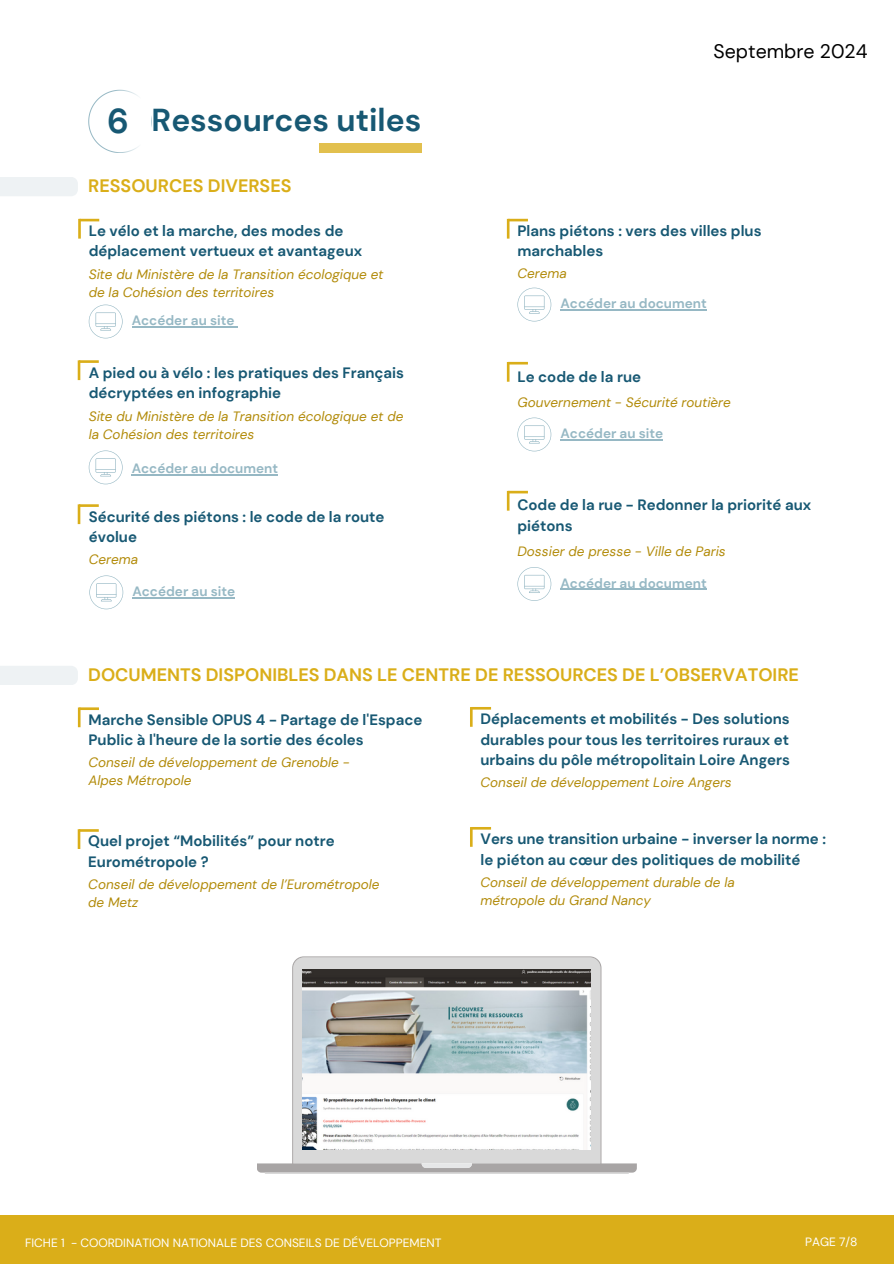
<style>
.page{position:relative;width:894px;height:1264px;background:#fff}
.page>*{position:absolute;margin:0;border:0;box-sizing:border-box;transform-origin:0 0}
.t1{font:700 34.5px "DM Sans";color:#175873}
.t2{font:700 31.65px "DM Sans";color:#175873}
.t3{font:19.5px "DM Sans";color:#000}
.t4{font:700 18px "DM Sans";color:#daae19}
.t5{font:700 15px/20.2px "DM Sans";color:#175873}
.t6{font:italic 13.5px/18px "DM Sans";color:#b28b0a}
.t7{font:700 13.5px "DM Sans";color:#96b8c4}
.t8{font:12px "DM Sans";color:#fff}
</style>
<div class="page">
<div style="left:0;top:1215px;width:893px;height:48px;background:#daae19"></div>
<svg style="left:89px;top:304px;width:33px;height:34px"></svg>
<svg style="left:89px;top:450px;width:33px;height:34px"></svg>
<svg style="left:517px;top:567px;width:34px;height:33px"></svg>
<svg style="left:517px;top:287px;width:34px;height:34px"></svg>
<svg style="left:517px;top:417px;width:34px;height:34px"></svg>
<svg style="left:89px;top:575px;width:34px;height:34px"></svg>
<hr style="left:78px;top:219px;width:3px;height:19px;background:#daae19">
<hr style="left:79px;top:219px;width:20px;height:2px;background:#daae19">
<div style="left:0;top:177px;width:78px;height:19px;background:#eef2f4"></div>
<hr style="left:78px;top:360px;width:2px;height:20px;background:#daae19">
<hr style="left:79px;top:360px;width:20px;height:3px;background:#daae19">
<hr style="left:78px;top:504px;width:2px;height:20px;background:#daae19">
<hr style="left:79px;top:504px;width:20px;height:3px;background:#daae19">
<hr style="left:506px;top:219px;width:3px;height:19px;background:#daae19">
<hr style="left:508px;top:219px;width:20px;height:2px;background:#daae19">
<hr style="left:506px;top:362px;width:3px;height:20px;background:#daae19">
<hr style="left:508px;top:362px;width:20px;height:2px;background:#daae19">
<hr style="left:506px;top:491px;width:3px;height:19px;background:#daae19">
<hr style="left:508px;top:491px;width:20px;height:2px;background:#daae19">
<div style="left:0;top:665px;width:78px;height:20px;background:#eef2f4"></div>
<svg style="left:257px;top:956px;width:379px;height:216px"></svg>
<svg style="left:264px;top:1163px;width:365px;height:11px;background:#b5b3b3"></svg>
<img style="left:302px;top:969px;width:288px;height:180px">
<hr style="left:132px;top:326px;width:102px;height:1px;background:#96b8c4">
<hr style="left:132px;top:474px;width:146px;height:1px;background:#96b8c4">
<hr style="left:560px;top:588px;width:146px;height:2px;background:#96b8c4">
<hr style="left:560px;top:309px;width:146px;height:1px;background:#96b8c4">
<hr style="left:560px;top:439px;width:103px;height:1px;background:#96b8c4">
<hr style="left:132px;top:597px;width:103px;height:1px;background:#96b8c4">
<hr style="left:78px;top:707px;width:2px;height:20px;background:#daae19">
<hr style="left:79px;top:707px;width:20px;height:3px;background:#daae19">
<hr style="left:78px;top:829px;width:2px;height:20px;background:#daae19">
<hr style="left:79px;top:829px;width:20px;height:2px;background:#daae19">
<svg style="left:470px;top:827px;width:2px;height:19px"></svg>
<hr style="left:471px;top:827px;width:20px;height:2px;background:#daae19">
<svg style="left:470px;top:707px;width:2px;height:19px"></svg>
<hr style="left:471px;top:707px;width:20px;height:2px;background:#daae19">
<div style="left:319px;top:144px;width:103px;height:9px;background:#e2c04e"></div>
<svg style="left:88px;top:90px;width:51px;height:63px"></svg>
<p class="t1" style="left:107px;top:99px;width:23px">6</p>
<p class="t2" style="left:151px;top:100px;width:271px">Ressources utiles</p>
<p class="t4" style="left:88px;top:174px;width:205px">RESSOURCES DIVERSES</p>
<h3 class="t5" style="left:89px;top:221px;width:275px">Le vélo et la marche, des modes de déplacement vertueux et avantageux</h3>
<p class="t6" style="left:89px;top:265px;width:296px">Site du Ministère de la Transition écologique et de la Cohésion des territoires</p>
<p class="t7" style="left:132px;top:312px;width:104px">Accéder au site</p>
<p class="t5" style="left:89px;top:363px;width:317px">A pied ou à vélo : les pratiques des Français décryptées en infographie</p>
<h6 class="t6" style="left:89px;top:407px;width:316px">Site du Ministère de la Transition écologique et de la Cohésion des territoires</h6>
<p class="t7" style="left:132px;top:459px;width:148px">Accéder au document</p>
<p class="t5" style="left:89px;top:506px;width:297px">Sécurité des piétons : le code de la route évolue</p>
<h6 class="t6" style="left:89px;top:550px;width:51px">Cerema</h6>
<p class="t7" style="left:132px;top:582px;width:104px">Accéder au site</p>
<p class="t3" style="left:713px;top:39px;width:155px">Septembre 2024</p>
<h1 class="t5" style="left:517px;top:221px;width:246px">Plans piétons : vers des villes plus marchables</h1>
<h2 class="t6" style="left:517px;top:265px;width:51px">Cerema</h2>
<h6 class="t7" style="left:560px;top:295px;width:148px">Accéder au document</h6>
<p class="t5" style="left:517px;top:366px;width:125px">Le code de la rue</p>
<p class="t6" style="left:517px;top:393px;width:215px">Gouvernement - Sécurité routière</p>
<p class="t7" style="left:560px;top:424px;width:104px">Accéder au site</p>
<p class="t5" style="left:517px;top:495px;width:295px">Code de la rue - Redonner la priorité aux piétons</p>
<p class="t6" style="left:517px;top:542px;width:210px">Dossier de presse - Ville de Paris</p>
<p class="t7" style="left:560px;top:574px;width:148px">Accéder au document</p>
<p class="t4" style="left:88px;top:663px;width:712px">DOCUMENTS DISPONIBLES DANS LE CENTRE DE RESSOURCES DE L’OBSERVATOIRE</p>
<h6 class="t5" style="left:88px;top:709px;width:335px">Marche Sensible OPUS 4 - Partage de l'Espace<br>Public à l'heure de la sortie des écoles</h6>
<p class="t6" style="left:88px;top:753px;width:263px">Conseil de développement de Grenoble -<br>Alpes Métropole</p>
<p class="t5" style="left:480px;top:709px;width:311px;text-align:justify">Déplacements et mobilités - Des solutions durables pour tous les territoires ruraux et urbains du pôle métropolitain Loire Angers</p>
<p class="t6" style="left:480px;top:773px;width:253px">Conseil de développement Loire Angers</p>
<p class="t5" style="left:88px;top:831px;width:248px">Quel projet “Mobilités” pour notre<br>Eurométropole ?</p>
<p class="t6" style="left:88px;top:875px;width:293px">Conseil de développement de l’Eurométropole de Metz</p>
<h6 class="t5" style="left:480px;top:829px;width:347px">Vers une transition urbaine - inverser la norme : le piéton au cœur des politiques de mobilité</h6>
<h2 class="t6" style="left:480px;top:873px;width:256px">Conseil de développement durable de la métropole du Grand Nancy</h2>
<p class="t8" style="left:25px;top:1234px;width:418px">FICHE 1 - COORDINATION NATIONALE DES CONSEILS DE DÉVELOPPEMENT</p>
<h6 class="t8" style="left:804px;top:1234px;width:54px">PAGE 7/8</h6>
</div>
